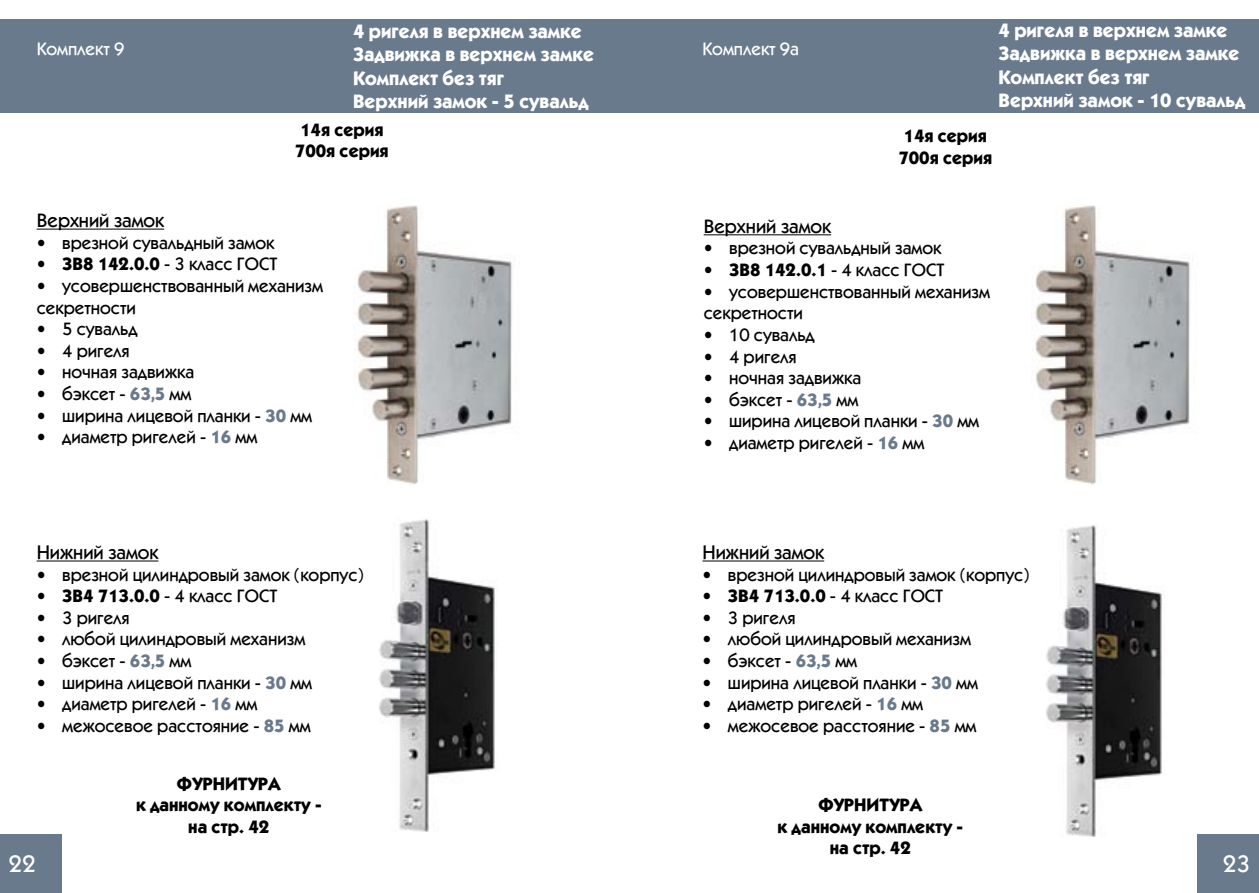
<style>
.page{position:relative;width:1259px;height:893px;background:#fff}
.page>*{position:absolute;margin:0;border:0;box-sizing:border-box;transform-origin:0 0}
.t1{font:500 24px "Kabel CTT";color:#fff}
.t2{font:500 19.5px/23.4px "Kabel CTT";color:#fff}
.t3{font:500 19.5px "Kabel CTT";color:#000}
.t4{font:500 18px/21.6px "Kabel CTT";color:#000}
.t5{font:500 18px/21.6px "Kabel CTT";color:#000}
.t6{font:500 18px "Kabel CTT";color:#fff}
.s1{font-style:inherit}
.s2{color:#697a8d}
</style>
<div class="page">
<div style="left:0;top:19px;width:1259px;height:93px;background:#697a8d"></div>
<hr style="left:37px;top:229px;width:127px;height:1px;background:#000">
<hr style="left:703px;top:234px;width:128px;height:1px;background:#000">
<hr style="left:37px;top:560px;width:121px;height:1px;background:#000">
<hr style="left:702px;top:560px;width:122px;height:1px;background:#000">
<img style="left:379px;top:519px;width:116px;height:313px">
<img style="left:1046px;top:525px;width:116px;height:312px">
<img style="left:356px;top:205px;width:156px;height:279px">
<img style="left:1034px;top:205px;width:156px;height:279px">
<div style="left:0;top:834px;width:62px;height:59px;background:#697a8d"></div>
<div style="left:1197px;top:834px;width:62px;height:59px;background:#697a8d"></div>
<p class="t6" style="left:37px;top:39px;width:89px">Комплект 9</p>
<p class="t2" style="left:353px;top:20px;width:242px">4 ригеля в верхнем замке<br>Задвижка в верхнем замке<br>Комплект без тяг<br>Верхний замок - 5 сувальд</p>
<p class="t5" style="left:295px;top:119px;width:95px">14я серия<br>700я серия</p>
<p class="t3" style="left:37px;top:210px;width:129px">Верхний замок</p>
<p class="t4" style="left:37px;top:232px;width:239px">• врезной сувальдный замок</p>
<p class="t5" style="left:37px;top:253px;width:242px">• ЗВ8 142.0.0 <span class="s1">- 3 класс ГОСТ</span></p>
<p class="t4" style="left:37px;top:275px;width:288px">• усовершенствованный механизм секретности</p>
<p class="t4" style="left:37px;top:318px;width:102px">• 5 сувальд</p>
<p class="t4" style="left:37px;top:340px;width:95px">• 4 ригеля</p>
<p class="t4" style="left:37px;top:361px;width:159px">• ночная задвижка</p>
<p class="t4" style="left:37px;top:383px;width:156px">• бэксет - <span class="s2">63,5</span> мм</p>
<p class="t4" style="left:37px;top:404px;width:277px">• ширина лицевой планки - <span class="s2">30</span> мм</p>
<p class="t4" style="left:37px;top:426px;width:222px">• диаметр ригелей - <span class="s2">16</span> мм</p>
<p class="t3" style="left:37px;top:542px;width:123px">Нижний замок</p>
<p class="t4" style="left:37px;top:564px;width:329px">• врезной цилиндровый замок (корпус)</p>
<p class="t5" style="left:37px;top:585px;width:242px">• ЗВ4 713.0.0 <span class="s1">- 4 класс ГОСТ</span></p>
<p class="t4" style="left:37px;top:607px;width:95px">• 3 ригеля</p>
<p class="t4" style="left:37px;top:628px;width:270px">• любой цилиндровый механизм</p>
<p class="t4" style="left:37px;top:650px;width:156px">• бэксет - <span class="s2">63,5</span> мм</p>
<p class="t4" style="left:37px;top:672px;width:277px">• ширина лицевой планки - <span class="s2">30</span> мм</p>
<p class="t4" style="left:37px;top:693px;width:222px">• диаметр ригелей - <span class="s2">16</span> мм</p>
<p class="t4" style="left:37px;top:715px;width:275px">• межосевое расстояние - <span class="s2">85</span> мм</p>
<p class="t6" style="left:702px;top:39px;width:98px">Комплект 9а</p>
<p class="t2" style="left:998px;top:19px;width:248px">4 ригеля в верхнем замке<br>Задвижка в верхнем замке<br>Комплект без тяг<br>Верхний замок - 10 сувальд</p>
<p class="t5" style="left:898px;top:125px;width:95px">14я серия<br>700я серия</p>
<p class="t3" style="left:703px;top:216px;width:129px">Верхний замок</p>
<p class="t4" style="left:703px;top:237px;width:239px">• врезной сувальдный замок</p>
<p class="t5" style="left:703px;top:259px;width:242px">• ЗВ8 142.0.1 <span class="s1">- 4 класс ГОСТ</span></p>
<p class="t4" style="left:703px;top:281px;width:288px">• усовершенствованный механизм секретности</p>
<p class="t4" style="left:703px;top:324px;width:113px">• 10 сувальд</p>
<p class="t4" style="left:703px;top:345px;width:95px">• 4 ригеля</p>
<p class="t4" style="left:703px;top:367px;width:159px">• ночная задвижка</p>
<p class="t4" style="left:703px;top:389px;width:156px">• бэксет - <span class="s2">63,5</span> мм</p>
<p class="t4" style="left:703px;top:410px;width:277px">• ширина лицевой планки - <span class="s2">30</span> мм</p>
<p class="t4" style="left:703px;top:432px;width:222px">• диаметр ригелей - <span class="s2">16</span> мм</p>
<p class="t3" style="left:702px;top:542px;width:123px">Нижний замок</p>
<p class="t4" style="left:702px;top:564px;width:329px">• врезной цилиндровый замок (корпус)</p>
<p class="t5" style="left:702px;top:585px;width:242px">• ЗВ4 713.0.0 <span class="s1">- 4 класс ГОСТ</span></p>
<p class="t4" style="left:702px;top:607px;width:95px">• 3 ригеля</p>
<p class="t4" style="left:702px;top:628px;width:270px">• любой цилиндровый механизм</p>
<p class="t4" style="left:702px;top:650px;width:156px">• бэксет - <span class="s2">63,5</span> мм</p>
<p class="t4" style="left:702px;top:672px;width:277px">• ширина лицевой планки - <span class="s2">30</span> мм</p>
<p class="t4" style="left:702px;top:693px;width:222px">• диаметр ригелей - <span class="s2">16</span> мм</p>
<p class="t4" style="left:702px;top:715px;width:275px">• межосевое расстояние - <span class="s2">85</span> мм</p>
<p class="t5" style="left:136px;top:773px;width:187px;text-align:center">ФУРНИТУРА<br>к данному комплекту - на стр. 42</p>
<p class="t5" style="left:777px;top:794px;width:187px;text-align:center">ФУРНИТУРА<br>к данному комплекту - на стр. 42</p>
<h1 class="t1" style="left:9px;top:850px;width:29px">22</h1>
<h1 class="t1" style="left:1223px;top:850px;width:29px">23</h1>
</div>
